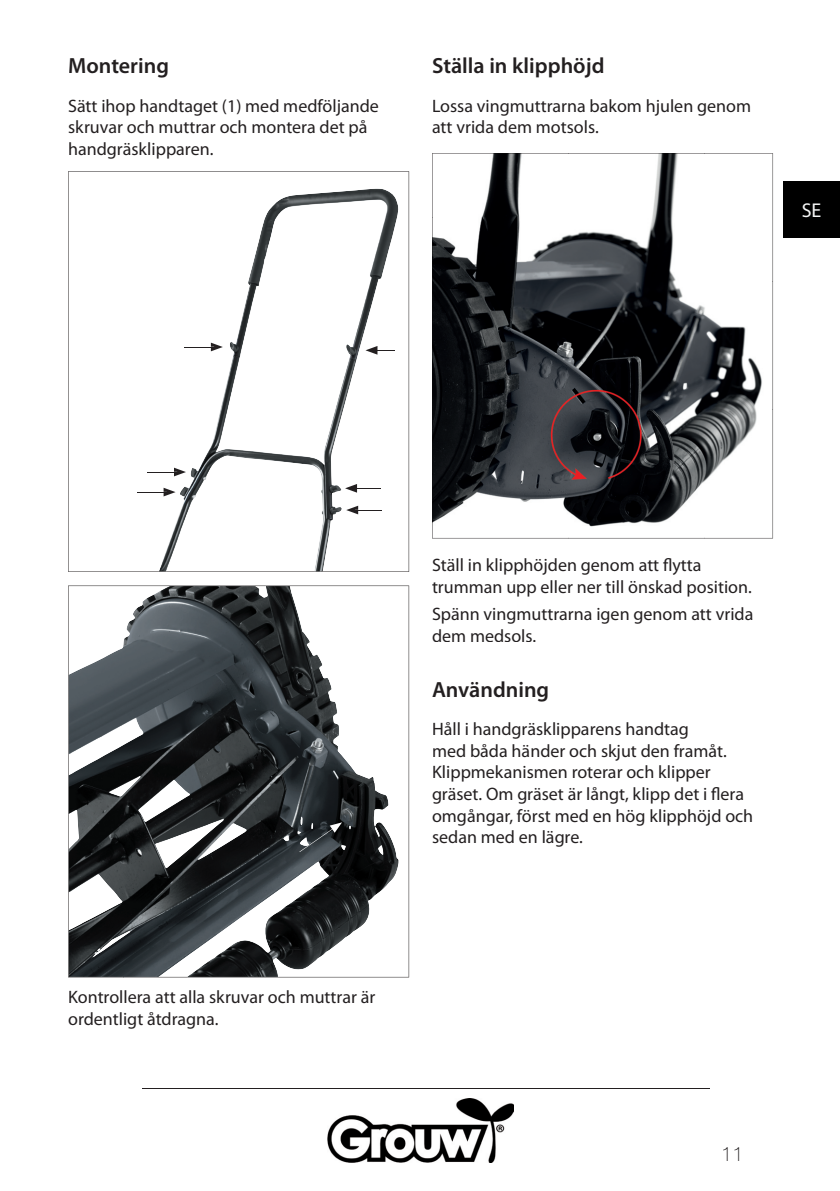
<style>
.page{position:relative;width:840px;height:1191px;background:#fff}
.page>*{position:absolute;margin:0;border:0;box-sizing:border-box;transform-origin:0 0}
.t1{font:600 22px "Myriad Pro";color:#231f20}
.t2{font:100 20px "Helvetica Neue";color:#231f20}
.t3{font:20px "Myriad Pro";color:#f4f5f5}
.t4{font:18px/21.6px "Myriad Pro";color:#231f20}
</style>
<div class="page">
<hr style="left:142px;top:1088px;width:567px;height:1px;background:#231f20">
<div style="left:782px;top:181px;width:57px;height:57px;background:#000"></div>
<img style="left:327px;top:1098px;width:185px;height:64px">
<svg style="left:500px;top:218px;width:204px;height:256px;background:#434448"></svg>
<img style="left:432px;top:153px;width:272px;height:65px">
<img style="left:704px;top:153px;width:68px;height:385px">
<img style="left:432px;top:217px;width:68px;height:257px">
<img style="left:432px;top:474px;width:272px;height:64px">
<svg style="left:68px;top:171px;width:341px;height:401px"></svg>
<img style="left:159px;top:571px;width:163px;height:1px">
<svg style="left:137px;top:488px;width:38px;height:8px"></svg>
<svg style="left:184px;top:343px;width:39px;height:8px"></svg>
<svg style="left:147px;top:468px;width:39px;height:8px"></svg>
<svg style="left:365px;top:346px;width:30px;height:9px"></svg>
<svg style="left:345px;top:484px;width:35px;height:8px"></svg>
<svg style="left:346px;top:506px;width:35px;height:8px"></svg>
<svg style="left:68px;top:585px;width:341px;height:392px"></svg>
<img style="left:124px;top:586px;width:166px;height:65px">
<img style="left:68px;top:651px;width:56px;height:326px">
<img style="left:124px;top:911px;width:166px;height:66px">
<svg style="left:299px;top:822px;width:43px;height:30px"></svg>
<p class="t1" style="left:68px;top:52px;width:102px">Montering</p>
<p class="t4" style="left:68px;top:95px;width:312px">Sätt ihop handtaget (1) med medföljande skruvar och muttrar och montera det på handgräsklipparen.</p>
<p class="t1" style="left:432px;top:52px;width:174px">Ställa in klipphöjd</p>
<p class="t4" style="left:432px;top:95px;width:320px">Lossa vingmuttrarna bakom hjulen genom att vrida dem motsols.</p>
<p class="t3" style="left:801px;top:198px;width:21px">SE</p>
<p class="t4" style="left:432px;top:554px;width:321px">Ställ in klipphöjden genom att ytta trumman upp eller ner till önskad position.</p>
<p class="t4" style="left:432px;top:603px;width:323px">Spänn vingmuttrarna igen genom att vrida dem medsols.</p>
<p class="t1" style="left:432px;top:675px;width:119px">Användning</p>
<p class="t4" style="left:432px;top:718px;width:322px">Håll i handgräsklipparens handtag<br>med båda händer och skjut den framåt.<br>Klippmekanismen roterar och klipper gräset. Om gräset är långt, klipp det i era omgångar, först med en hög klipphöjd och sedan med en lägre.</p>
<p class="t4" style="left:68px;top:986px;width:308px">Kontrollera att alla skruvar och muttrar är ordentligt åtdragna.</p>
<p class="t2" style="left:720px;top:1142px;width:24px">11</p>
</div>
